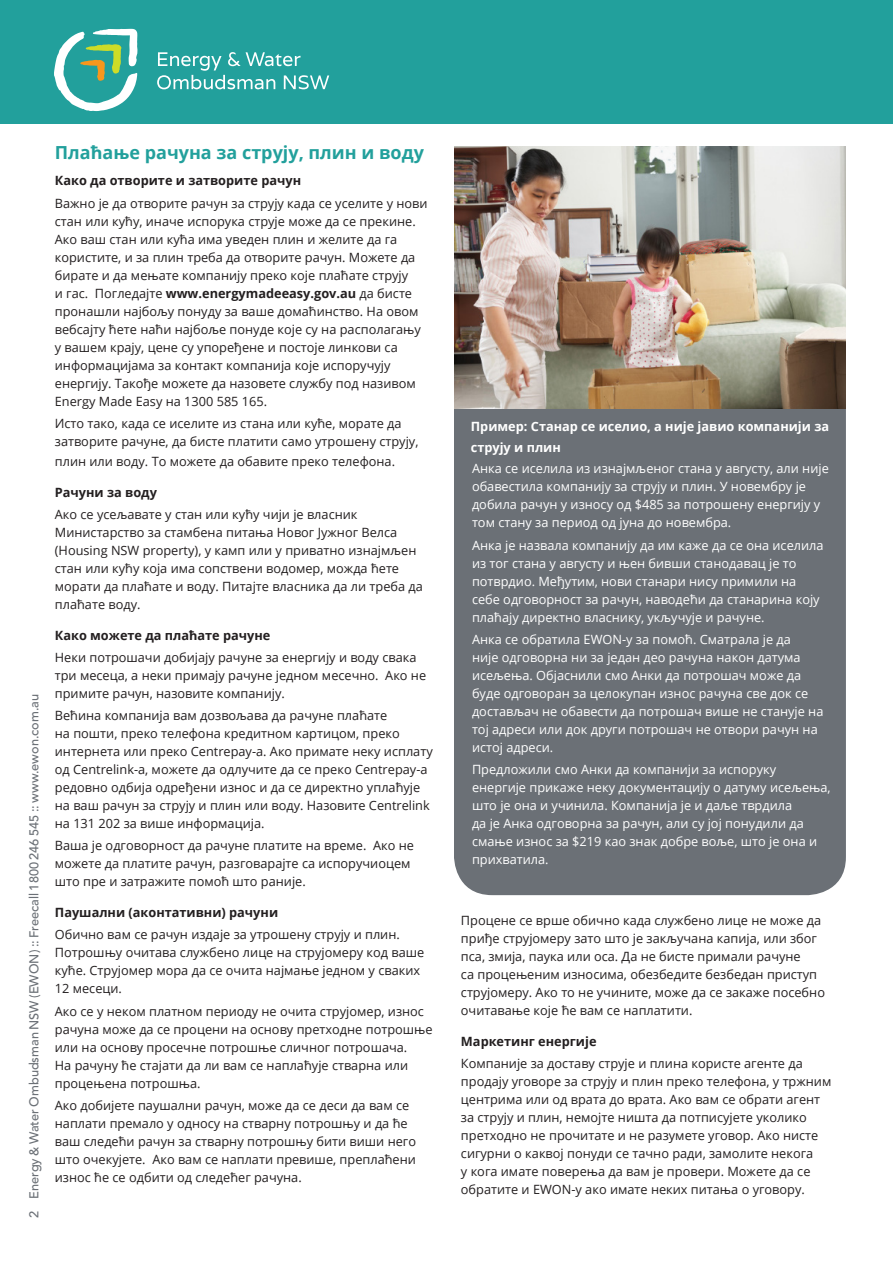
<style>
.page{position:relative;width:893px;height:1263px;background:#fff}
.page>*{position:absolute;margin:0;border:0;box-sizing:border-box;transform-origin:0 0}
.t1{font:700 18px "Open Sans";color:#22a09c}
.t2{font:12.75px/18px "Open Sans";color:#231f20}
.t3{font:12.75px/18px "Open Sans";color:#fff}
.t4{font:700 12.75px "Open Sans";color:#231f20}
.body_text_start{font:500 12.75px "Avenir LT Std";color:#6b7076}
.t5{font:700 12.75px/21px "Open Sans";color:#fff}
.s1{font-weight:700}
</style>
<div class="page">
<div style="left:454px;top:347px;width:392px;height:548px;background:#6b7076;border-radius:38px"></div>
<div style="left:0;top:0;width:893px;height:123px;background:#22a09c"></div>
<img style="left:454px;top:146px;width:392px;height:262px">
<svg style="left:157px;top:52px;width:172px;height:37px"></svg>
<svg style="left:54px;top:29px;width:84px;height:82px"></svg>
<p class="body_text_start" style="left:27px;top:1218px;width:526px;rotate:-90deg">2 Energy &amp; Water Ombudsman NSW (EWON) :: Freecall 1800 246 545 :: www.ewon.com.au</p>
<p class="t1" style="left:55px;top:140px;width:371px">Плаћање рачуна за струју, плин и воду</p>
<p class="t4" style="left:55px;top:172px;width:248px">Како да отворите и затворите рачун</p>
<p class="t2" style="left:55px;top:194px;width:374px">Важно је да отворите рачун за струју када се уселите у нови стан или кућу, иначе испорука струје може да се прекине.<br>Ако ваш стан или кућа има уведен плин и желите да га користите, и за плин треба да отворите рачун. Можете да бирате и да мењате компанију преко које плаћате струју<br>и гас. Погледајте <span class="s1">www.energymadeeasy.gov.au</span> да бисте пронашли најбољу понуду за ваше домаћинство. На овом вебсајту ћете наћи најбоље понуде које су на располагању у вашем крају, цене су упоређене и постоје линкови са информацијама за контакт компанија које испоручују енергију. Такође можете да назовете службу под називом Energy Made Easy на 1300 585 165.</p>
<p class="t2" style="left:55px;top:414px;width:365px">Исто тако, када се иселите из стана или куће, морате да затворите рачуне, да бисте платити само утрошену струју,</p>
<p class="t2" style="left:55px;top:452px;width:342px">плин или воду. То можете да обавите преко телефона.</p>
<p class="t4" style="left:55px;top:483px;width:104px">Рачуни за воду</p>
<p class="t2" style="left:55px;top:505px;width:370px">Ако се усељавате у стан или кућу чији је власник Министарство за стамбена питања Новог Јужног Велса (Housing NSW property), у камп или у приватно изнајмљен стан или кућу која има сопствени водомер, можда ћете морати да плаћате и воду. Питајте власника да ли треба да плаћате воду.</p>
<p class="t4" style="left:55px;top:626px;width:217px">Како можете да плаћате рачуне</p>
<p class="t2" style="left:55px;top:648px;width:373px">Неки потрошачи добијају рачуне за енергију и воду свака три месеца, а неки примају рачуне једном месечно. Ако не примите рачун, назовите компанију.</p>
<p class="t2" style="left:55px;top:706px;width:379px">Већина компанија вам дозвољава да рачуне плаћате<br>на пошти, преко телефона кредитном картицом, преко интернета или преко Centrepay-а. Ако примате неку исплату од Centrelink-а, можете да одлучите да се преко Centrepay-а редовно одбија одређени износ и да се директно уплаћује на ваш рачун за струју и плин или воду. Назовите Centrelink на 131 202 за више информација.</p>
<p class="t2" style="left:55px;top:836px;width:361px">Ваша је одговорност да рачуне платите на време. Ако не можете да платите рачун, разговарајте са испоручиоцем што пре и затражите помоћ што раније.</p>
<p class="t4" style="left:55px;top:903px;width:225px">Паушални (аконтативни) рачуни</p>
<p class="t2" style="left:55px;top:925px;width:371px">Обично вам се рачун издаје за утрошену струју и плин.<br>Потрошњу очитава службено лице на струјомеру код ваше куће. Струјомер мора да се очита најмање једном у сваких 12 месеци.</p>
<p class="t2" style="left:55px;top:1002px;width:379px">Ако се у неком платном периоду не очита струјомер, износ рачуна може да се процени на основу претходне потрошње или на основу просечне потрошње сличног потрошача.<br>На рачуну ће стајати да ли вам се наплаћује стварна или процењена потрошња.</p>
<p class="t2" style="left:55px;top:1096px;width:363px">Ако добијете паушални рачун, може да се деси да вам се наплати премало у односу на стварну потрошњу и да ће ваш следећи рачун за стварну потрошњу бити виши него што очекујете. Ако вам се наплати превише, преплаћени износ ће се одбити од следећег рачуна.</p>
<p class="t5" style="left:471px;top:415px;width:360px">Пример: Станар се иселио, а није јавио компанији за струју и плин</p>
<p class="t3" style="left:472px;top:459px;width:358px">Анка се иселила из изнајмљеног стана у августу, али није обавестила компанију за струју и плин. У новембру је добила рачун у износу од $485 за потрошену енергију у том стану за период од јуна до новембра.</p>
<p class="t3" style="left:472px;top:536px;width:353px">Анка је назвала компанију да им каже да се она иселила из тог стана у августу и њен бивши станодавац је то потврдио. Међутим, нови станари нису примили на себе одговорност за рачун, наводећи да станарина коју плаћају директно власнику, укључује и рачуне.</p>
<p class="t3" style="left:472px;top:630px;width:353px">Aнка се обратила EWON-у за помоћ. Сматрала је да<br>није одговорна ни за један део рачуна након датума исељења. Објаснили смо Анки да потрошач може да буде одговоран за целокупан износ рачуна све док се достављач не обавести да потрошач више не станује на тој адреси или док други потрошач не отвори рачун на истој адреси.</p>
<p class="t3" style="left:472px;top:760px;width:360px">Предложили смо Анки да компанији за испоруку енергије прикаже неку документацију о датуму исељења, што је она и учинила. Компанија је и даље тврдила<br>да је Анка одговорна за рачун, али су јој понудили да смање износ за $219 као знак добре воље, што је она и прихватила.</p>
<p class="t2" style="left:461px;top:911px;width:366px">Процене се врше обично када службено лице не може да приђе струјомеру зато што је закључана капија, или због пса, змија, паука или оса. Да не бисте примали рачуне<br>са процењеним износима, обезбедите безбедан приступ струјомеру. Ако то не учините, може да се закаже посебно очитавање које ће вам се наплатити.</p>
<p class="t4" style="left:461px;top:1032px;width:137px">Маркетинг енергије</p>
<p class="t2" style="left:461px;top:1054px;width:372px">Компаније за доставу струје и плина користе агенте да продају уговоре за струју и плин преко телефона, у тржним центрима или од врата до врата. Ако вам се обрати агент за струју и плин, немојте ништа да потписујете уколико претходно не прочитате и не разумете уговор. Ако нисте сигурни о каквој понуди се тачно ради, замолите некога<br>у кога имате поверења да вам је провери. Можете да се обратите и EWON-у ако имате неких питања о уговору.</p>
</div>
